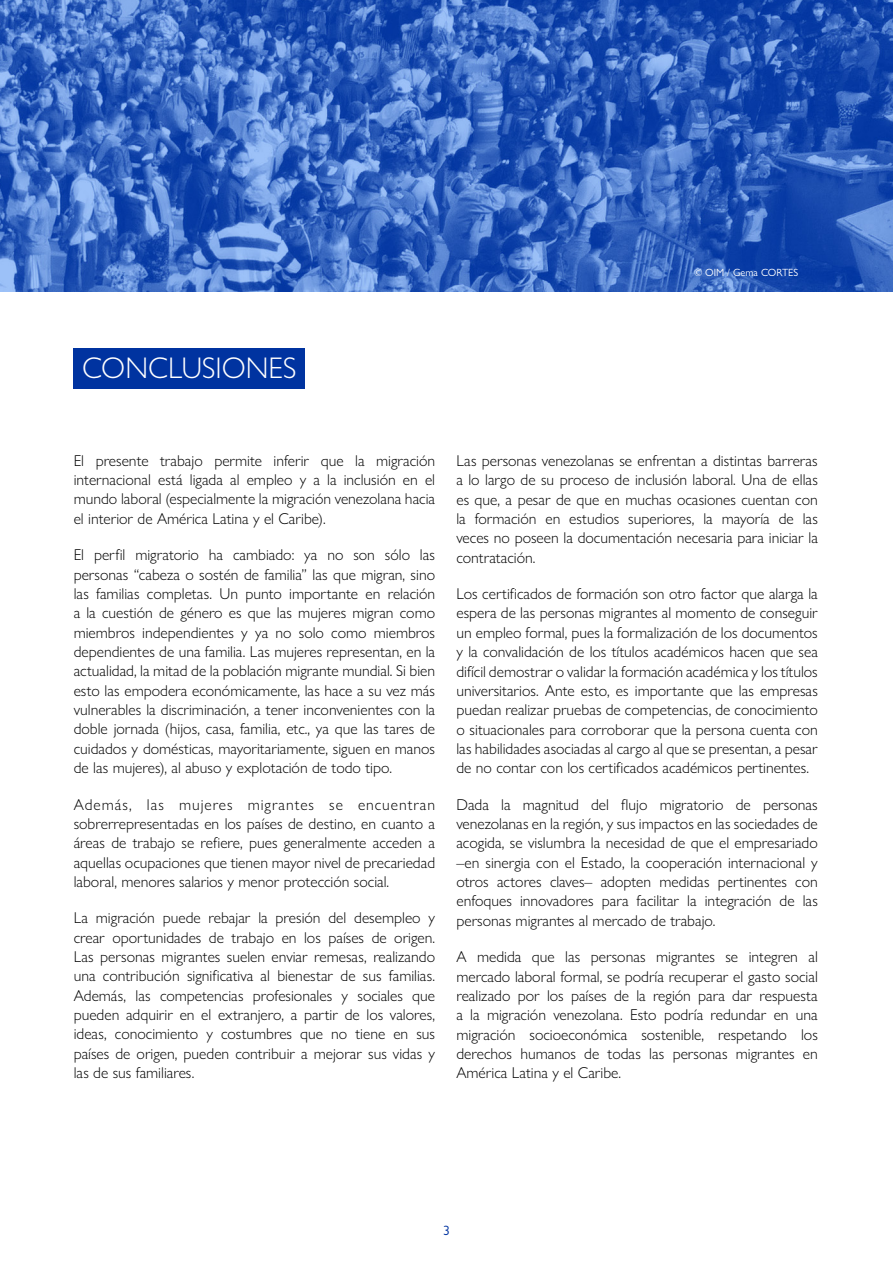
<style>
.page{position:relative;width:893px;height:1263px;background:#fff}
.page>*{position:absolute;margin:0;border:0;box-sizing:border-box;transform-origin:0 0}
.t1{font:300 30px "Gill Sans Nova";color:#fff}
.t2{font:300 15.75px/19.4px "Gill Sans Nova";color:#000;text-align:justify}
.t3{font:13.5px "Gill Sans Nova";color:#0033a0}
.t4{font:10.5px "Gill Sans Nova";color:#fff}
</style>
<div class="page">
<img style="left:0;top:0;width:893px;height:291px">
<div style="left:74px;top:348px;width:231px;height:41px;background:#0033a0"></div>
<p class="t4" style="left:694px;top:266px;width:106px">© OIM / Gema CORTES</p>
<h1 class="t1" style="left:82px;top:350px;width:216px">CONCLUSIONES</h1>
<p class="t2" style="left:74px;top:451px;width:363px">El presente trabajo permite inferir que la migración internacional está ligada al empleo y a la inclusión en el mundo laboral (especialmente la migración venezolana hacia el interior de América Latina y el Caribe).</p>
<p class="t2" style="left:74px;top:545px;width:363px">El perfil migratorio ha cambiado: ya no son sólo las personas “cabeza o sostén de familia” las que migran, sino las familias completas. Un punto importante en relación a la cuestión de género es que las mujeres migran como miembros independientes y ya no solo como miembros dependientes de una familia. Las mujeres representan, en la actualidad, la mitad de la población migrante mundial. Si bien esto las empodera económicamente, las hace a su vez más vulnerables la discriminación, a tener inconvenientes con la doble jornada (hijos, casa, familia, etc., ya que las tares de cuidados y domésticas, mayoritariamente, siguen en manos de las mujeres), al abuso y explotación de todo tipo.</p>
<p class="t2" style="left:74px;top:794px;width:363px">Además, las mujeres migrantes se encuentran sobrerrepresentadas en los países de destino, en cuanto a áreas de trabajo se refiere, pues generalmente acceden a aquellas ocupaciones que tienen mayor nivel de precariedad laboral, menores salarios y menor protección social.</p>
<p class="t2" style="left:74px;top:908px;width:363px">La migración puede rebajar la presión del desempleo y crear oportunidades de trabajo en los países de origen.<br>Las personas migrantes suelen enviar remesas, realizando una contribución significativa al bienestar de sus familias.<br>Además, las competencias profesionales y sociales que pueden adquirir en el extranjero, a partir de los valores, ideas, conocimiento y costumbres que no tiene en sus países de origen, pueden contribuir a mejorar sus vidas y las de sus familiares.</p>
<p class="t2" style="left:456px;top:451px;width:363px">Las personas venezolanas se enfrentan a distintas barreras a lo largo de su proceso de inclusión laboral. Una de ellas es que, a pesar de que en muchas ocasiones cuentan con la formación en estudios superiores, la mayoría de las veces no poseen la documentación necesaria para iniciar la contratación.</p>
<p class="t2" style="left:456px;top:584px;width:363px">Los certificados de formación son otro factor que alarga la espera de las personas migrantes al momento de conseguir un empleo formal, pues la formalización de los documentos y la convalidación de los títulos académicos hacen que sea difícil demostrar o validar la formación académica y los títulos universitarios. Ante esto, es importante que las empresas puedan realizar pruebas de competencias, de conocimiento o situacionales para corroborar que la persona cuenta con las habilidades asociadas al cargo al que se presentan, a pesar de no contar con los certificados académicos pertinentes.</p>
<p class="t2" style="left:456px;top:794px;width:363px">Dada la magnitud del flujo migratorio de personas venezolanas en la región, y sus impactos en las sociedades de acogida, se vislumbra la necesidad de que el empresariado –en sinergia con el Estado, la cooperación internacional y otros actores claves– adopten medidas pertinentes con enfoques innovadores para facilitar la integración de las personas migrantes al mercado de trabajo.</p>
<p class="t2" style="left:456px;top:947px;width:363px">A medida que las personas migrantes se integren al mercado laboral formal, se podría recuperar el gasto social realizado por los países de la región para dar respuesta a la migración venezolana. Esto podría redundar en una migración socioeconómica sostenible, respetando los derechos humanos de todas las personas migrantes en América Latina y el Caribe.</p>
<p class="t3" style="left:443px;top:1222px;width:8px">3</p>
</div>
